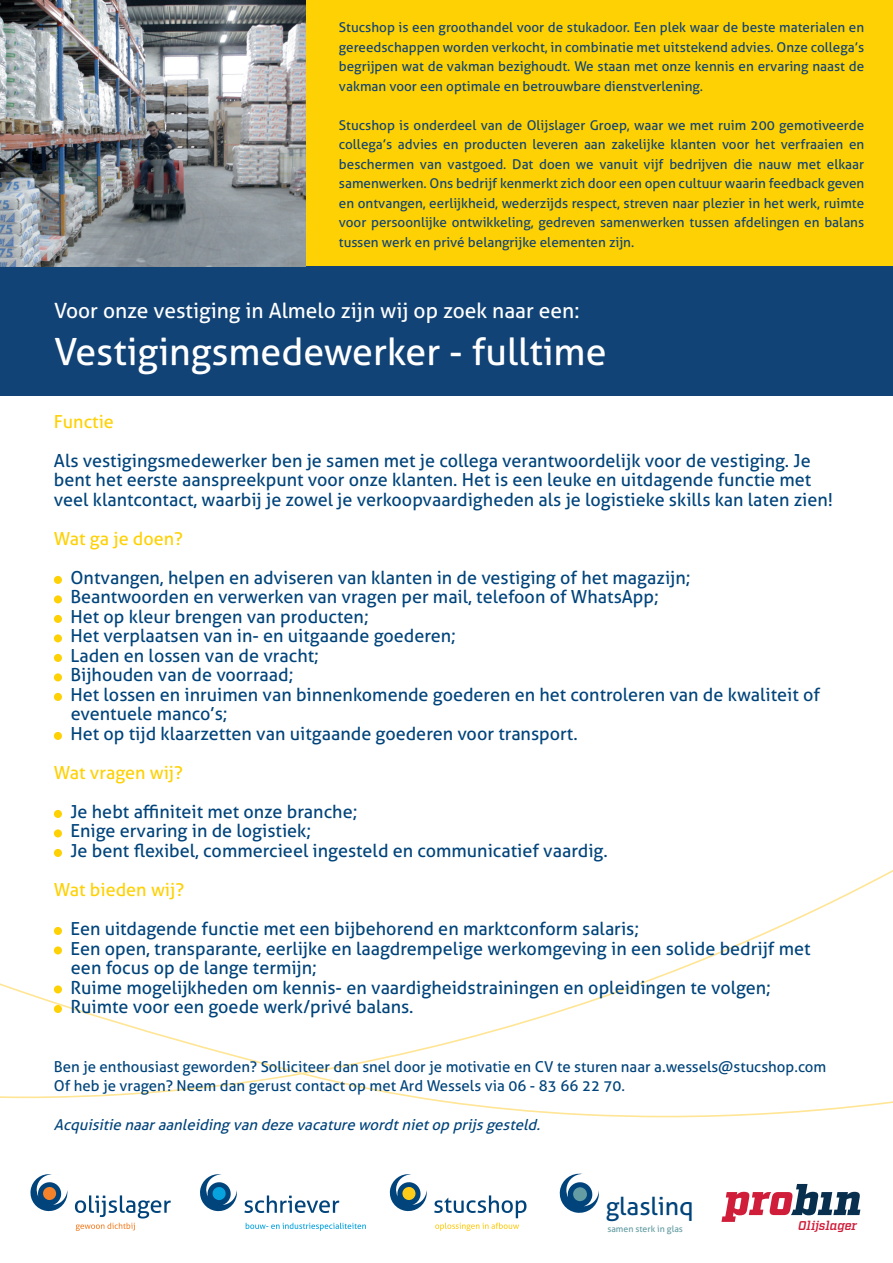
<style>
.page{position:relative;width:893px;height:1263px;background:#fff}
.page>*{position:absolute;margin:0;border:0;box-sizing:border-box;transform-origin:0 0}
.t1{font:37.5px "Aller";color:#fff}
.t2{font:24.9px "Aller";letter-spacing:-.005em;color:#00447b}
.t3{font:21px "Aller";color:#fff}
.t4{font:18px/19.5px "Aller";color:#00447b}
.t5{font:18px "Aller";color:#fed105}
.t6{font:15px/19.5px "Aller";color:#00447b}
.t7{font:italic 15px "Aller";color:#00447b}
.t8{font:13.5px/19.5px "Aller";color:#114376;text-align:justify}
.t9{font:italic 600 12.75px "Factoria";letter-spacing:-.005em;color:#d01d39}
.t10{font:8.85px "Aller";letter-spacing:-.005em;color:#639ca2}
</style>
<div class="page">
<div style="left:306px;top:0;width:587px;height:267px;background:#fed105"></div>
<div style="left:0;top:266px;width:893px;height:129px;background:#114376"></div>
<svg style="left:389px;top:1174px;width:38px;height:38px"></svg>
<svg style="left:434px;top:1195px;width:92px;height:36px"></svg>
<svg style="left:200px;top:1174px;width:37px;height:38px"></svg>
<svg style="left:244px;top:1195px;width:95px;height:18px"></svg>
<svg style="left:246px;top:1223px;width:120px;height:8px"></svg>
<svg style="left:30px;top:1174px;width:37px;height:38px"></svg>
<svg style="left:75px;top:1195px;width:96px;height:36px"></svg>
<svg style="left:0;top:983px;width:893px;height:134px"></svg>
<div style="left:54px;top:576px;width:8px;height:8px;background:#fed105;border-radius:50%"></div>
<div style="left:54px;top:595px;width:8px;height:8px;background:#fed105;border-radius:50%"></div>
<div style="left:54px;top:615px;width:8px;height:8px;background:#fed105;border-radius:50%"></div>
<div style="left:54px;top:634px;width:8px;height:8px;background:#fed105;border-radius:50%"></div>
<div style="left:54px;top:654px;width:8px;height:8px;background:#fed105;border-radius:50%"></div>
<div style="left:54px;top:673px;width:8px;height:8px;background:#fed105;border-radius:50%"></div>
<div style="left:54px;top:693px;width:8px;height:8px;background:#fed105;border-radius:50%"></div>
<div style="left:54px;top:732px;width:8px;height:8px;background:#fed105;border-radius:50%"></div>
<div style="left:54px;top:810px;width:8px;height:8px;background:#fed105;border-radius:50%"></div>
<div style="left:54px;top:829px;width:8px;height:8px;background:#fed105;border-radius:50%"></div>
<div style="left:54px;top:849px;width:8px;height:8px;background:#fed105;border-radius:50%"></div>
<div style="left:54px;top:927px;width:8px;height:8px;background:#fed105;border-radius:50%"></div>
<div style="left:54px;top:946px;width:8px;height:8px;background:#fed105;border-radius:50%"></div>
<div style="left:54px;top:985px;width:8px;height:8px;background:#fed105;border-radius:50%"></div>
<div style="left:54px;top:1005px;width:8px;height:8px;background:#fed105;border-radius:50%"></div>
<img style="left:0;top:0;width:306px;height:266px">
<svg style="left:559px;top:1173px;width:40px;height:40px"></svg>
<svg style="left:721px;top:1184px;width:139px;height:38px"></svg>
<p class="t8" style="left:339px;top:18px;width:527px">Stucshop is een groothandel voor de stukadoor. Een plek waar de beste materialen en gereedschappen worden verkocht, in combinatie met uitstekend advies. Onze collega’s begrijpen wat de vakman bezighoudt. We staan met onze kennis en ervaring naast de vakman voor een optimale en betrouwbare dienstverlening.</p>
<p class="t8" style="left:339px;top:115px;width:527px">Stucshop is onderdeel van de Olijslager Groep, waar we met ruim 200 gemotiveerde collega’s advies en producten leveren aan zakelijke klanten voor het verfraaien en beschermen van vastgoed. Dat doen we vanuit vijf bedrijven die nauw met elkaar samenwerken. Ons bedrijf kenmerkt zich door een open cultuur waarin feedback geven en ontvangen, eerlijkheid, wederzijds respect, streven naar plezier in het werk, ruimte voor persoonlijke ontwikkeling, gedreven samenwerken tussen afdelingen en balans tussen werk en privé belangrijke elementen zijn.</p>
<p class="t3" style="left:54px;top:298px;width:527px">Voor onze vestiging in Almelo zijn wij op zoek naar een:</p>
<h1 class="t1" style="left:54px;top:329px;width:554px">Vestigingsmedewerker - fulltime</h1>
<p class="t5" style="left:54px;top:411px;width:62px">Functie</p>
<p class="t4" style="left:54px;top:451px;width:781px">Als vestigingsmedewerker ben je samen met je collega verantwoordelijk voor de vestiging. Je bent het eerste aanspreekpunt voor onze klanten. Het is een leuke en uitdagende functie met veel klantcontact, waarbij je zowel je verkoopvaardigheden als je logistieke skills kan laten zien!</p>
<p class="t5" style="left:54px;top:528px;width:131px">Wat ga je doen?</p>
<p class="t4" style="left:71px;top:568px;width:751px">Ontvangen, helpen en adviseren van klanten in de vestiging of het magazijn;<br>Beantwoorden en verwerken van vragen per mail, telefoon of WhatsApp;<br>Het op kleur brengen van producten;<br>Het verplaatsen van in- en uitgaande goederen;<br>Laden en lossen van de vracht;<br>Bijhouden van de voorraad;<br>Het lossen en inruimen van binnenkomende goederen en het controleren van de kwaliteit of eventuele manco’s;<br>Het op tijd klaarzetten van uitgaande goederen voor transport.</p>
<p class="t5" style="left:54px;top:762px;width:131px">Wat vragen wij?</p>
<p class="t4" style="left:71px;top:802px;width:539px">Je hebt affiniteit met onze branche;<br>Enige ervaring in de logistiek;<br>Je bent flexibel, commercieel ingesteld en communicatief vaardig.</p>
<p class="t5" style="left:54px;top:879px;width:132px">Wat bieden wij?</p>
<p class="t4" style="left:71px;top:919px;width:742px">Een uitdagende functie met een bijbehorend en marktconform salaris;<br>Een open, transparante, eerlijke en laagdrempelige werkomgeving in een solide bedrijf met een focus op de lange termijn;<br>Ruime mogelijkheden om kennis- en vaardigheidstrainingen en opleidingen te volgen; Ruimte voor een goede werk/privé balans.</p>
<p class="t6" style="left:54px;top:1056px;width:774px">Ben je enthousiast geworden? Solliciteer dan snel door je motivatie en CV te sturen naar a.wessels@stucshop.com<br>Of heb je vragen? Neem dan gerust contact op met Ard Wessels via 06 - 83 66 22 70.</p>
<p class="t7" style="left:54px;top:1115px;width:492px">Acquisitie naaraanleiding van deze vacature wordtnietop prijsgesteld.</p>
<h2 class="t2" style="left:606px;top:1190px;width:90px">glaslinq</h2>
<p class="t10" style="left:607px;top:1223px;width:77px">samen sterk in glas</p>
<p class="t9" style="left:798px;top:1218px;width:60px">Olijslager</p>
</div>
